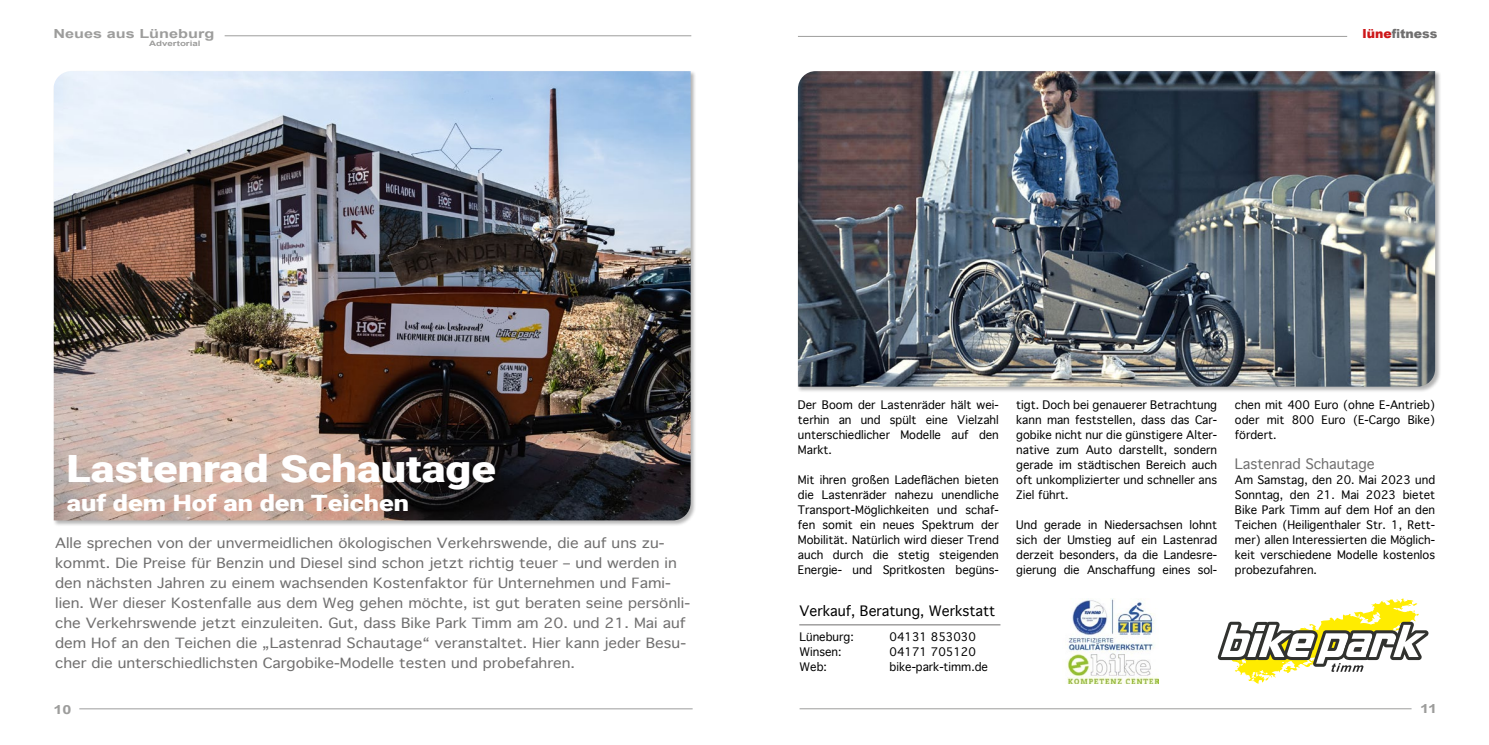
<style>
.page{position:relative;width:1489px;height:745px;background:#fff}
.page>*{position:absolute;margin:0;border:0;box-sizing:border-box;transform-origin:0 0}
.t1{font:900 37.5px "Roboto";color:#fff;scale:1.2 1}
.t2{font:900 22.5px "Roboto";color:#fff;scale:1.2 1}
.t3{font:13.75px "Geneva";color:#000}
.t4{font:13.75px "Geneva";color:#706f6f}
.t5{font:13.5px/20px "Geneva";color:#706f6f;scale:1.11 1}
.t6{font:700 12.5px "Arial";color:#9d9d9c;scale:1.3 1}
.t7{font:900 12.5px "Arial";color:#706f6f}
.t8{font:11.25px/15px "Geneva";color:#000;text-align:justify}
.t9{font:700 7.5px "Arial";color:#9d9d9c;scale:1.3 1}
.s1{color:#cd1719}
</style>
<div class="page">
<div style="left:53px;top:70px;width:643px;height:456px;background:#000;opacity:.3"></div>
<img style="left:54px;top:71px;width:636px;height:449px">
<hr style="left:79px;top:708px;width:613px;height:1px;background:#9d9d9c">
<hr style="left:799px;top:708px;width:612px;height:1px;background:#9d9d9c">
<svg style="left:1217px;top:598px;width:211px;height:86px"></svg>
<hr style="left:799px;top:624px;width:201px;height:1px;background:#706f6f">
<img style="left:1067px;top:598px;width:91px;height:84px">
<hr style="left:225px;top:35px;width:466px;height:1px;background:#9d9d9c">
<hr style="left:798px;top:36px;width:548px;height:1px;background:#9d9d9c">
<div style="left:797px;top:70px;width:644px;height:322px;background:#000;opacity:.3"></div>
<img style="left:798px;top:71px;width:636px;height:315px">
<p class="t6" style="left:54px;top:25px;width:125px">Neues aus Lüneburg</p>
<p class="t7" style="left:1362px;top:24px;width:77px"><span class="s1">lüne</span>fitness</p>
<p class="t9" style="left:149px;top:38px;width:41px">Advertorial</p>
<h1 class="t1" style="left:66px;top:442px;width:359px">Lastenrad Schautage</h1>
<h2 class="t2" style="left:67px;top:486px;width:287px">auf dem Hof an den Teichen</h2>
<p class="t5" style="left:55px;top:532px;width:573px">Alle sprechen von der unvermeidlichen ökologischen Verkehrswende, die auf uns zu&shy;kommt. Die Preise für Benzin und Diesel sind schon jetzt richtig teuer – und werden in den nächsten Jahren zu einem wachsenden Kostenfaktor für Unternehmen und Fami&shy;lien. Wer dieser Kostenfalle aus dem Weg gehen möchte, ist gut beraten seine persönli&shy;che Verkehrswende jetzt einzuleiten. Gut, dass Bike Park Timm am 20. und 21. Mai auf dem Hof an den Teichen die „Lastenrad Schautage“ veranstaltet. Hier kann jeder Besu&shy;cher die unterschiedlichsten Cargobike-Modelle testen und probefahren.</p>
<p class="t6" style="left:54px;top:700px;width:15px">10</p>
<p class="t8" style="left:798px;top:397px;width:202px">Der Boom der Lastenräder hält wei&shy;terhin an und spült eine Vielzahl unterschiedlicher Modelle auf den Markt.</p>
<p class="t8" style="left:798px;top:472px;width:202px">Mit ihren großen Ladeflächen bieten die Lastenräder nahezu unendliche Transport-Möglichkeiten und schaf&shy;fen somit ein neues Spektrum der Mobilität. Natürlich wird dieser Trend auch durch die stetig steigenden Energie- und Spritkosten begüns-</p>
<p class="t3" style="left:799px;top:603px;width:197px">Verkauf, Beratung, Werkstatt</p>
<p class="t8" style="left:799px;top:629px;width:56px">Lüneburg:</p>
<p class="t8" style="left:889px;top:629px;width:88px">04131 853030</p>
<p class="t8" style="left:799px;top:644px;width:44px">Winsen:</p>
<p class="t8" style="left:889px;top:644px;width:88px">04171 705120</p>
<p class="t8" style="left:799px;top:659px;width:29px">Web:</p>
<p class="t8" style="left:889px;top:659px;width:100px">bike-park-timm.de</p>
<p class="t8" style="left:1016px;top:397px;width:202px">tigt. Doch bei genauerer Betrachtung kann man feststellen, dass das Car&shy;gobike nicht nur die günstigere Alter&shy;native zum Auto darstellt, sondern gerade im städtischen Bereich auch oft unkomplizierter und schneller ans Ziel führt.</p>
<p class="t8" style="left:1016px;top:517px;width:202px">Und gerade in Niedersachsen lohnt sich der Umstieg auf ein Lastenrad derzeit besonders, da die Landesre&shy;gierung die Anschaffung eines sol-</p>
<p class="t8" style="left:1234px;top:397px;width:202px">chen mit 400 Euro (ohne E-Antrieb) oder mit 800 Euro (E-Cargo Bike) fördert.</p>
<p class="t4" style="left:1234px;top:456px;width:141px">Lastenrad Schautage</p>
<p class="t8" style="left:1234px;top:472px;width:202px">Am Samstag, den 20. Mai 2023 und Sonntag, den 21. Mai 2023 bietet Bike Park Timm auf dem Hof an den Teichen (Heiligenthaler Str. 1, Rett&shy;mer) allen Interessierten die Möglich&shy;keit verschiedene Modelle kostenlos probezufahren.</p>
<p class="t6" style="left:1419px;top:699px;width:15px">11</p>
</div>
